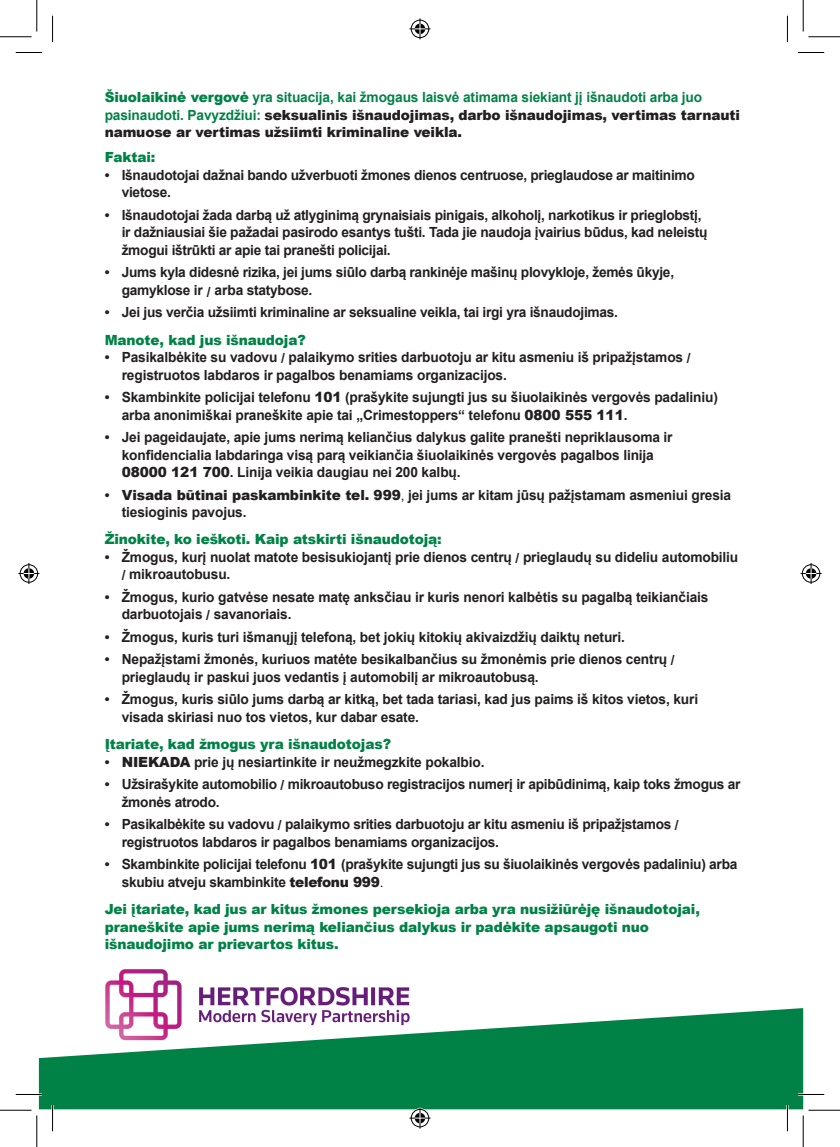
<style>
.page{position:relative;width:840px;height:1147px;background:#fff}
.page>*{position:absolute;margin:0;border:0;box-sizing:border-box;transform-origin:0 0}
.t1{font:700 14px/17.5px "Arial";letter-spacing:-.01em;color:#231f20}
.t2{font:900 14px/17.5px "Arial";letter-spacing:-.01em;color:#008246}
.t3{font:900 14px/17.5px "Arial";letter-spacing:-.01em;color:#231f20}
.s1{color:#008246}
.s2{font-weight:700;color:#008246}
.s3{font-weight:900}
.s4{font-weight:400}
</style>
<div class="page">
<img style="left:105px;top:969px;width:305px;height:39px">
<svg style="left:39px;top:1008px;width:763px;height:101px;fill:#008246"></svg>
<hr style="left:16px;top:1093px;width:26px;height:2px;background:#fff">
<hr style="left:797px;top:1093px;width:26px;height:2px;background:#fff">
<hr style="left:51px;top:1105px;width:3px;height:26px;background:#fff">
<hr style="left:786px;top:1105px;width:2px;height:26px;background:#fff">
<svg style="left:16px;top:52px;width:26px;height:1px"></svg>
<svg style="left:798px;top:52px;width:25px;height:1px"></svg>
<svg style="left:16px;top:1094px;width:26px;height:1px"></svg>
<svg style="left:797px;top:1094px;width:26px;height:1px"></svg>
<svg style="left:52px;top:16px;width:1px;height:26px"></svg>
<svg style="left:52px;top:1105px;width:1px;height:26px"></svg>
<svg style="left:786px;top:16px;width:1px;height:26px"></svg>
<svg style="left:786px;top:1105px;width:1px;height:26px"></svg>
<hr style="left:0;top:36px;width:32px;height:1px;background:#000">
<hr style="left:808px;top:36px;width:31px;height:1px;background:#000">
<hr style="left:0;top:1110px;width:32px;height:1px;background:#000">
<hr style="left:808px;top:1110px;width:31px;height:1px;background:#000">
<hr style="left:36px;top:0;width:1px;height:32px;background:#000">
<hr style="left:36px;top:1115px;width:1px;height:32px;background:#000">
<hr style="left:802px;top:0;width:1px;height:32px;background:#000">
<hr style="left:802px;top:1115px;width:1px;height:32px;background:#000">
<svg style="left:409px;top:18px;width:21px;height:21px"></svg>
<svg style="left:409px;top:1107px;width:21px;height:21px"></svg>
<svg style="left:18px;top:563px;width:21px;height:21px"></svg>
<svg style="left:800px;top:563px;width:21px;height:21px"></svg>
<p class="t3" style="left:105px;top:88px;width:636px"><span class="s1">Šiuolaikinė vergovė</span> <span class="s2">yra situacija, kai žmogaus laisvė atimama siekiant jį išnaudoti arba juo pasinaudoti. Pavyzdžiui:</span> seksualinis išnaudojimas, darbo išnaudojimas, vertimas tarnauti namuose ar vertimas užsiimti kriminaline veikla.</p>
<p class="t2" style="left:105px;top:148px;width:52px">Faktai:</p>
<p class="t1" style="left:122px;top:166px;width:574px;text-indent:-17px">• Išnaudotojai dažnai bando užverbuoti žmones dienos centruose, prieglaudose ar maitinimo vietose.</p>
<p class="t1" style="left:122px;top:206px;width:587px;text-indent:-17px">• Išnaudotojai žada darbą už atlyginimą grynaisiais pinigais, alkoholį, narkotikus ir prieglobstį, ir dažniausiai šie pažadai pasirodo esantys tušti. Tada jie naudoja įvairius būdus, kad neleistų žmogui ištrūkti ar apie tai pranešti policijai.</p>
<p class="t1" style="left:122px;top:264px;width:553px;text-indent:-17px">• Jums kyla didesnė rizika, jei jums siūlo darbą rankinėje mašinų plovykloje, žemės ūkyje, gamyklose ir / arba statybose.</p>
<p class="t1" style="left:105px;top:304px;width:514px">• Jei jus verčia užsiimti kriminaline ar seksualine veikla, tai irgi yra išnaudojimas.</p>
<p class="t2" style="left:105px;top:330px;width:202px">Manote, kad jus išnaudoja?</p>
<p class="t1" style="left:122px;top:348px;width:570px;text-indent:-17px">• Pasikalbėkite su vadovu / palaikymo srities darbuotoju ar kitu asmeniu iš pripažįstamos / registruotos labdaros ir pagalbos benamiams organizacijos.</p>
<p class="t1" style="left:122px;top:388px;width:597px;text-indent:-17px">• Skambinkite policijai telefonu <span class="s3">101</span> (prašykite sujungti jus su šiuolaikinės vergovės padaliniu) arba anonimiškai praneškite apie tai „Crimestoppers“ telefonu <span class="s3">0800 555 111</span>.</p>
<p class="t1" style="left:122px;top:428px;width:552px;text-indent:-17px">• Jei pageidaujate, apie jums nerimą keliančius dalykus galite pranešti nepriklausoma ir konfidencialia labdaringa visą parą veikiančia šiuolaikinės vergovės pagalbos linija<br><span class="s3">08000 121 700</span>. Linija veikia daugiau nei 200 kalbų.</p>
<p class="t1" style="left:122px;top:486px;width:610px;text-indent:-17px">• <span class="s3">Visada būtinai paskambinkite tel. 999</span><span class="s4">,</span> jei jums ar kitam jūsų pažįstamam asmeniui gresia tiesioginis pavojus.</p>
<p class="t2" style="left:105px;top:530px;width:338px">Žinokite, ko ieškoti. Kaip atskirti išnaudotoją:</p>
<p class="t1" style="left:122px;top:548px;width:618px;text-indent:-17px">• Žmogus, kurį nuolat matote besisukiojantį prie dienos centrų / prieglaudų su dideliu automobiliu / mikroautobusu.</p>
<p class="t1" style="left:122px;top:588px;width:588px;text-indent:-17px">• Žmogus, kurio gatvėse nesate matę anksčiau ir kuris nenori kalbėtis su pagalbą teikiančiais darbuotojais / savanoriais.</p>
<p class="t1" style="left:105px;top:628px;width:521px">• Žmogus, kuris turi išmanųjį telefoną, bet jokių kitokių akivaizdžių daiktų neturi.</p>
<p class="t1" style="left:122px;top:651px;width:554px;text-indent:-17px">• Nepažįstami žmonės, kuriuos matėte besikalbančius su žmonėmis prie dienos centrų / prieglaudų ir paskui juos vedantis į automobilį ar mikroautobusą.</p>
<p class="t1" style="left:122px;top:691px;width:577px;text-indent:-17px">• Žmogus, kuris siūlo jums darbą ar kitką, bet tada tariasi, kad jus paims iš kitos vietos, kuri visada skiriasi nuo tos vietos, kur dabar esate.</p>
<p class="t2" style="left:105px;top:735px;width:288px">Įtariate, kad žmogus yra išnaudotojas?</p>
<p class="t1" style="left:105px;top:753px;width:381px">• <span class="s3">NIEKADA</span> prie jų nesiartinkite ir neužmegzkite pokalbio.</p>
<p class="t1" style="left:122px;top:776px;width:620px;text-indent:-17px">• Užsirašykite automobilio / mikroautobuso registracijos numerį ir apibūdinimą, kaip toks žmogus ar žmonės atrodo.</p>
<p class="t1" style="left:122px;top:815px;width:558px;text-indent:-17px">• Pasikalbėkite su vadovu / palaikymo srities darbuotoju ar kitu asmeniu iš pripažįstamos / registruotos labdaros ir pagalbos benamiams organizacijos.</p>
<p class="t1" style="left:122px;top:855px;width:617px;text-indent:-17px">• Skambinkite policijai telefonu <span class="s3">101</span> (prašykite sujungti jus su šiuolaikinės vergovės padaliniu) arba skubiu atveju skambinkite <span class="s3">telefonu 999</span><span class="s4">.</span></p>
<p class="t2" style="left:105px;top:900px;width:596px">Jei įtariate, kad jus ar kitus žmones persekioja arba yra nusižiūrėję išnaudotojai, praneškite apie jums nerimą keliančius dalykus ir padėkite apsaugoti nuo išnaudojimo ar prievartos kitus.</p>
</div>
